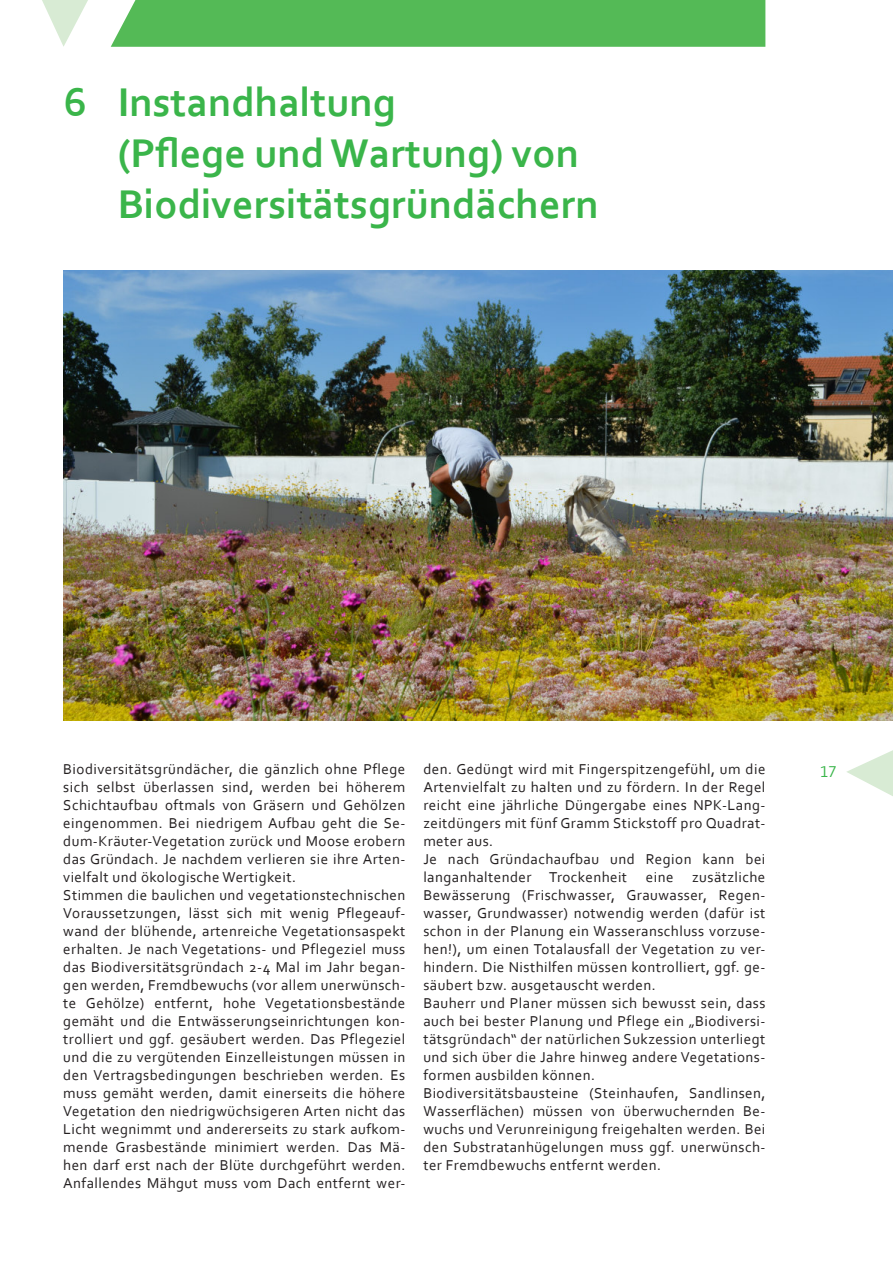
<style>
.page{position:relative;width:893px;height:1263px;background:#fff}
.page>*{position:absolute;margin:0;border:0;box-sizing:border-box;transform-origin:0 0}
.t1{font:700 42px/51px "Corbel";color:#3ab54a}
.t2{font:16.5px "Corbel";color:#3ab54a}
.t3{font:15px/18px "Corbel";letter-spacing:.03em;color:#231f20}
</style>
<div class="page">
<svg style="left:846px;top:750px;width:47px;height:46px"></svg>
<div style="left:111px;top:0;width:654px;height:47px;background:#54ba56"></div>
<svg style="left:42px;top:0;width:46px;height:47px"></svg>
<img style="left:64px;top:270px;width:829px;height:450px">
<h1 class="t1" style="left:118px;top:81px;width:482px;text-indent:-54px">6 Instandhaltung<br>(Pflege und Wartung) von<br>Biodiversitätsgründächern</h1>
<p class="t3" style="left:63px;top:760px;width:344px">Biodiversitätsgründächer, die gänzlich ohne Pflege</p>
<p class="t2" style="left:820px;top:762px;width:17px">17</p>
<p class="t3" style="left:63px;top:779px;width:344px">sich selbst überlassen sind, werden bei höherem Schichtaufbau oftmals von Gräsern und Gehölzen eingenommen. Bei niedrigem Aufbau geht die Se&shy;dum-Kräuter-Vegetation zurück und Moose erobern das Gründach. Je nachdem verlieren sie ihre Arten&shy;vielfalt und ökologische Wertigkeit.<br>Stimmen die baulichen und vegetationstechnischen Voraussetzungen, lässt sich mit wenig Pflegeauf&shy;wand der blühende, artenreiche Vegetationsaspekt erhalten. Je nach Vegetations- und Pflegeziel muss das Biodiversitätsgründach 2-4 Mal im Jahr began&shy;gen werden, Fremdbewuchs (vor allem unerwünsch&shy;te Gehölze) entfernt, hohe Vegetationsbestände gemäht und die Entwässerungseinrichtungen kon&shy;trolliert und ggf. gesäubert werden. Das Pflegeziel und die zu vergütenden Einzelleistungen müssen in den Vertragsbedingungen beschrieben werden. Es muss gemäht werden, damit einerseits die höhere Vegetation den niedrigwüchsigeren Arten nicht das Licht wegnimmt und andererseits zu stark aufkom&shy;mende Grasbestände minimiert werden. Das Mä&shy;hen darf erst nach der Blüte durchgeführt werden.<br>Anfallendes Mähgut muss vom Dach entfernt wer-</p>
<p class="t3" style="left:423px;top:760px;width:344px">den. Gedüngt wird mit Fingerspitzengefühl, um die Artenvielfalt zu halten und zu fördern. In der Regel reicht eine jährliche Düngergabe eines NPK-Lang&shy;zeitdüngers mit fünf Gramm Stickstoff pro Quadrat&shy;meter aus.<br>Je nach Gründachaufbau und Region kann bei langanhaltender Trockenheit eine zusätzliche Bewässerung (Frischwasser, Grauwasser, Regen&shy;wasser, Grundwasser) notwendig werden (dafür ist schon in der Planung ein Wasseranschluss vorzuse&shy;hen!), um einen Totalausfall der Vegetation zu ver&shy;hindern. Die Nisthilfen müssen kontrolliert, ggf. ge&shy;säubert bzw. ausgetauscht werden.<br>Bauherr und Planer müssen sich bewusst sein, dass auch bei bester Planung und Pflege ein „Biodiversi&shy;tätsgründach“ der natürlichen Sukzession unterliegt und sich über die Jahre hinweg andere Vegetations&shy;formen ausbilden können.<br>Biodiversitätsbausteine (Steinhaufen, Sandlinsen, Wasserflächen) müssen von überwuchernden Be&shy;wuchs und Verunreinigung freigehalten werden. Bei den Substratanhügelungen muss ggf. unerwünsch&shy;ter Fremdbewuchs entfernt werden.</p>
</div>
